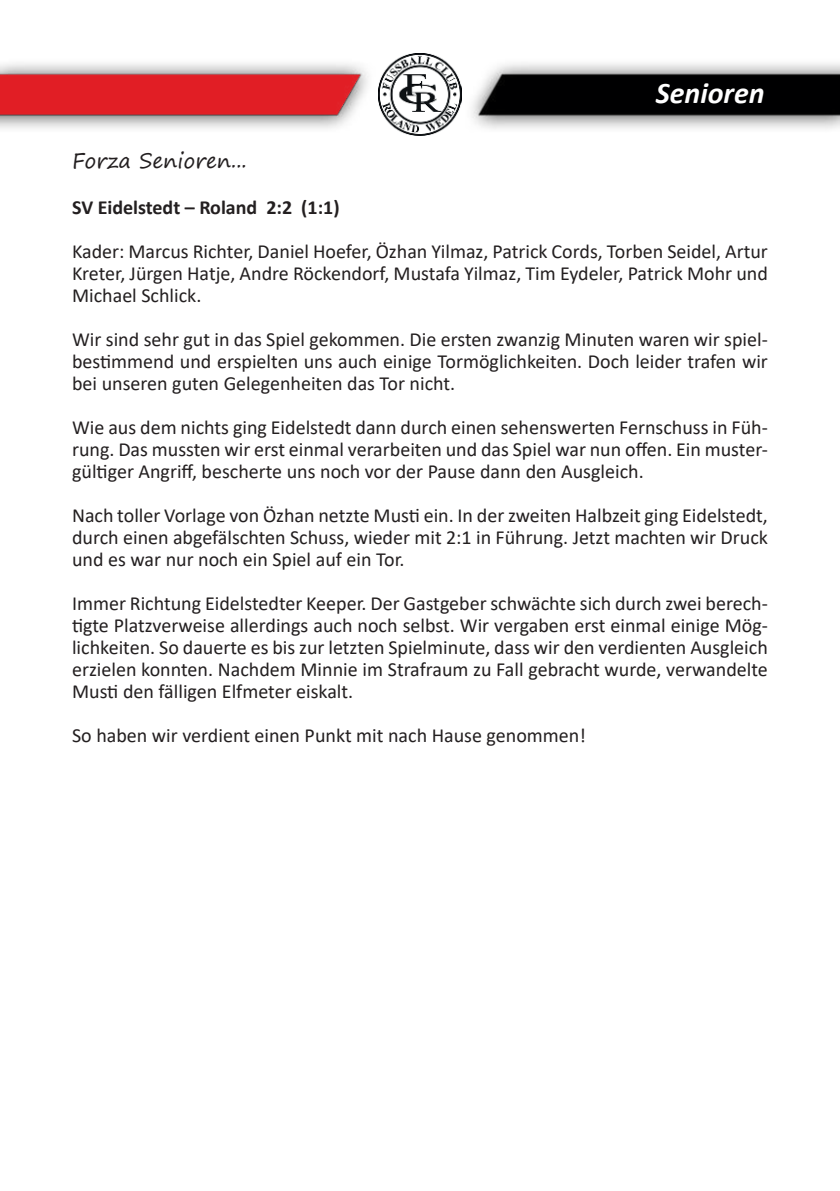
<style>
.page{position:relative;width:840px;height:1191px;background:#fff}
.page>*{position:absolute;margin:0;border:0;box-sizing:border-box;transform-origin:0 0}
.t1{font:italic 700 30px "Calibri";color:#fff}
.t2{font:21px "Segoe Print";color:#231f20}
.t3{font:20px/22px "Calibri";color:#231f20;text-align:justify}
.t4{font:700 20px "Calibri";color:#231f20}
</style>
<div class="page">
<img style="left:0;top:63px;width:839px;height:73px">
<img style="left:378px;top:53px;width:83px;height:82px">
<h1 class="t1" style="left:655px;top:82px;width:110px">Senioren</h1>
<p class="t2" style="left:72px;top:150px;width:176px">Forza Senioren...</p>
<p class="t4" style="left:72px;top:200px;width:269px">SV Eidelstedt – Roland 2:2 (1:1)</p>
<p class="t3" style="left:72px;top:239px;width:697px">Kader: Marcus Richter, Daniel Hoefer, Özhan Yilmaz, Patrick Cords, Torben Seidel, Artur Kreter, Jürgen Hatje, Andre Röckendorf, Mustafa Yilmaz, Tim Eydeler, Patrick Mohr und Michael Schlick.</p>
<p class="t3" style="left:72px;top:328px;width:697px">Wir sind sehr gut in das Spiel gekommen. Die ersten zwanzig Minuten waren wir spiel&shy;bestimmend und erspielten uns auch einige Tormöglichkeiten. Doch leider trafen wir bei unseren guten Gelegenheiten das Tor nicht.</p>
<p class="t3" style="left:72px;top:415px;width:697px">Wie aus dem nichts ging Eidelstedt dann durch einen sehenswerten Fernschuss in Füh&shy;rung. Das mussten wir erst einmal verarbeiten und das Spiel war nun offen. Ein muster&shy;gültiger Angriff, bescherte uns noch vor der Pause dann den Ausgleich.</p>
<p class="t3" style="left:72px;top:503px;width:697px">Nach toller Vorlage von Özhan netzte Musti ein. In der zweiten Halbzeit ging Eidelstedt, durch einen abgefälschten Schuss, wieder mit 2:1 in Führung. Jetzt machten wir Druck und es war nur noch ein Spiel auf ein Tor.</p>
<p class="t3" style="left:72px;top:591px;width:697px">Immer Richtung Eidelstedter Keeper. Der Gastgeber schwächte sich durch zwei berech&shy;tigte Platzverweise allerdings auch noch selbst. Wir vergaben erst einmal einige Mög&shy;lichkeiten. So dauerte es bis zur letzten Spielminute, dass wir den verdienten Ausgleich erzielen konnten. Nachdem Minnie im Strafraum zu Fall gebracht wurde, verwandelte Musti den fälligen Elfmeter eiskalt.</p>
<p class="t3" style="left:72px;top:723px;width:515px">So haben wir verdient einen Punkt mit nach Hause genommen!</p>
</div>
